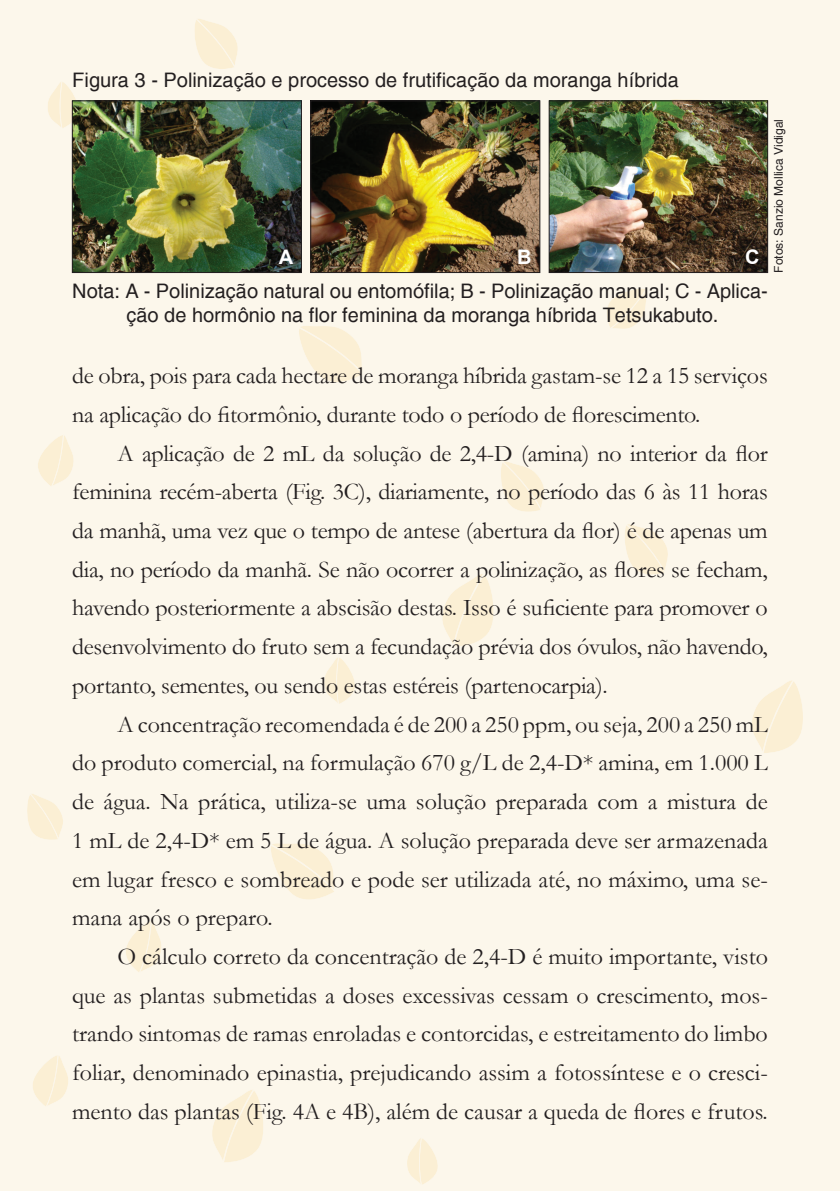
<style>
.page{position:relative;width:840px;height:1191px;background:#fff}
.page>*{position:absolute;margin:0;border:0;box-sizing:border-box;transform-origin:0 0}
.t1{font:24px/38.8px "Garamond";letter-spacing:-.01em;color:#231f20;text-align:justify}
.t2{font:20px/24px "Helvetica";color:#231f20;text-align:center}
.t3{font:700 20px "Arial";color:#fff}
.t4{font:12px "Helvetica";color:#231f20}
</style>
<div class="page">
<div style="left:0;top:0;width:839px;height:1191px;background:#fcf7eb"></div>
<svg style="left:442px;top:573px;width:51px;height:73px;background:#fbf1db"></svg>
<svg style="left:324px;top:657px;width:31px;height:47px"></svg>
<svg style="left:299px;top:326px;width:63px;height:56px;background:#fbf1da"></svg>
<svg style="left:500px;top:461px;width:43px;height:51px;background:#fbf1da"></svg>
<svg style="left:27px;top:793px;width:36px;height:46px;background:#fbf1da"></svg>
<svg style="left:38px;top:435px;width:36px;height:51px;background:#fbf1dc"></svg>
<svg style="left:606px;top:289px;width:40px;height:40px;background:#fbf1da"></svg>
<svg style="left:751px;top:680px;width:51px;height:73px;background:#fbf1db"></svg>
<svg style="left:407px;top:1137px;width:30px;height:47px"></svg>
<svg style="left:668px;top:99px;width:64px;height:2px"></svg>
<svg style="left:624px;top:524px;width:43px;height:50px;background:#fbf1da"></svg>
<svg style="left:126px;top:921px;width:35px;height:51px;background:#fbf1db"></svg>
<svg style="left:212px;top:1089px;width:51px;height:73px;background:#fbf1db"></svg>
<svg style="left:48px;top:81px;width:30px;height:47px"></svg>
<svg style="left:271px;top:843px;width:63px;height:56px;background:#fbf1da"></svg>
<svg style="left:194px;top:19px;width:43px;height:50px;background:#fbf1da"></svg>
<svg style="left:33px;top:1055px;width:35px;height:51px;background:#fbf1db"></svg>
<img style="left:74px;top:103px;width:225px;height:168px">
<div style="left:72px;top:101px;width:229px;height:172px;border:1px solid #231f20"></div>
<img style="left:312px;top:103px;width:226px;height:168px">
<div style="left:310px;top:101px;width:230px;height:172px;border:1px solid #231f20"></div>
<img style="left:550px;top:103px;width:215px;height:168px">
<div style="left:548px;top:101px;width:219px;height:172px;border:1px solid #231f20"></div>
<p class="t2" style="left:72px;top:68px;width:607px">Figura 3 - Polinização e processo de frutificação da moranga híbrida</p>
<p class="t3" style="left:278px;top:243px;width:16px">A</p>
<p class="t3" style="left:517px;top:243px;width:16px">B</p>
<p class="t3" style="left:744px;top:243px;width:16px">C</p>
<p class="t4" style="left:771px;top:272px;width:155px;rotate:-90deg">Fotos: Sanzio Mollica Vidigal</p>
<p class="t2" style="left:72px;top:280px;width:696px">Nota: A - Polinização natural ou entomófila; B - Polinização manual; C - Aplica&shy;ção de hormônio na flor feminina da moranga híbrida Tetsukabuto.</p>
<p class="t1" style="left:72px;top:355px;width:696px">de obra, pois para cada hectare de moranga híbrida gastam-se 12 a 15 serviços na aplicação do fitormônio, durante todo o período de florescimento.</p>
<p class="t1" style="left:72px;top:433px;width:697px;text-indent:45px">A aplicação de 2 mL da solução de 2,4-D (amina) no interior da flor feminina recém-aberta (Fig. 3C), diariamente, no período das 6 às 11 horas da manhã, uma vez que o tempo de antese (abertura da flor) é de apenas um dia, no período da manhã. Se não ocorrer a polinização, as flores se fecham, havendo posteriormente a abscisão destas. Isso é suficiente para promover o desenvolvimento do fruto sem a fecundação prévia dos óvulos, não havendo, portanto, sementes, ou sendo estas estéreis (partenocarpia).</p>
<p class="t1" style="left:72px;top:704px;width:697px;text-indent:45px">A concentração recomendada é de 200 a 250 ppm, ou seja, 200 a 250 mL do produto comercial, na formulação 670 g/L de 2,4-D* amina, em 1.000 L de água. Na prática, utiliza-se uma solução preparada com a mistura de 1 mL de 2,4-D* em 5 L de água. A solução preparada deve ser armazenada em lugar fresco e sombreado e pode ser utilizada até, no máximo, uma se&shy;mana após o preparo.</p>
<p class="t1" style="left:72px;top:936px;width:697px;text-indent:45px">O cálculo correto da concentração de 2,4-D é muito importante, visto que as plantas submetidas a doses excessivas cessam o crescimento, mos&shy;trando sintomas de ramas enroladas e contorcidas, e estreitamento do limbo foliar, denominado epinastia, prejudicando assim a fotossíntese e o cresci&shy;mento das plantas (Fig. 4A e 4B), além de causar a queda de flores e frutos.</p>
</div>
